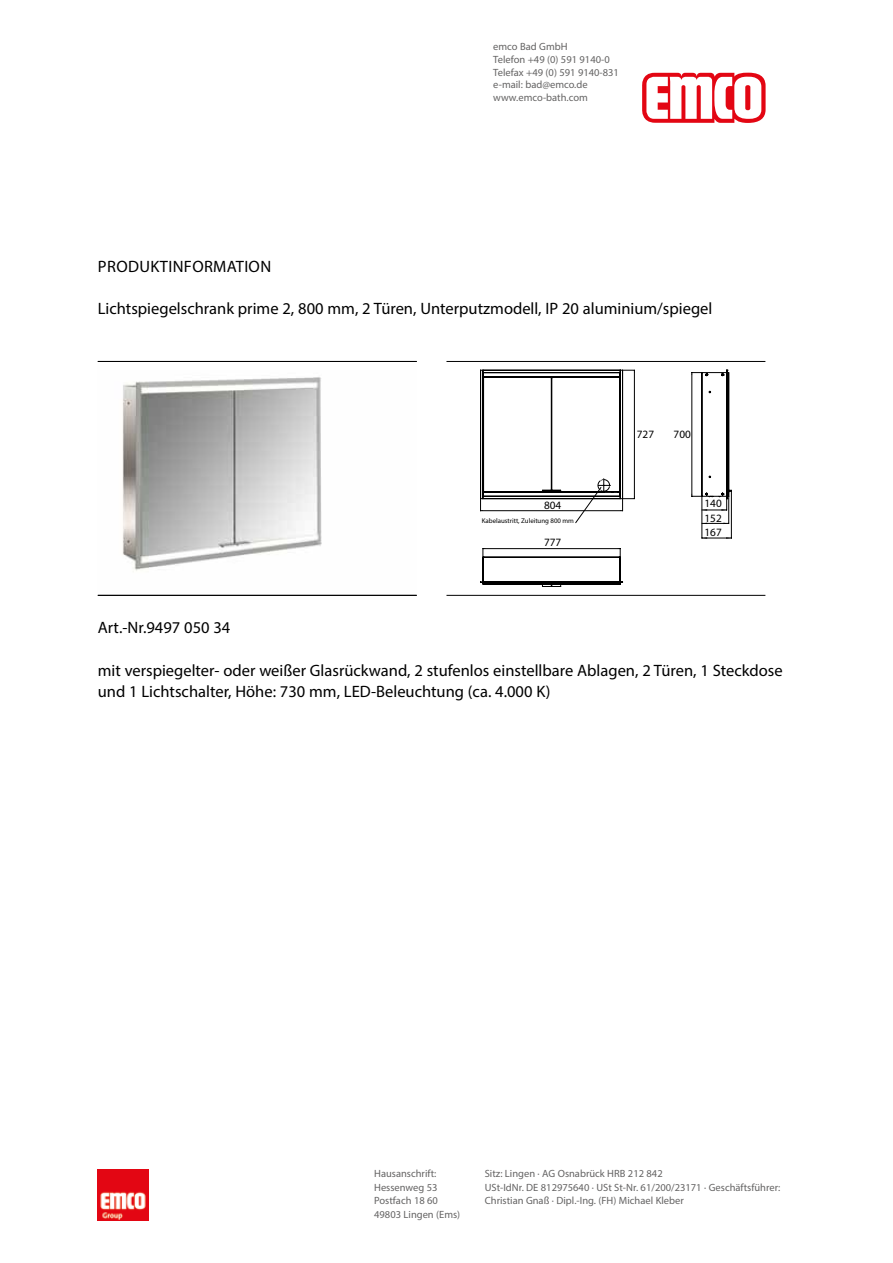
<style>
.page{position:relative;width:893px;height:1263px;background:#fff}
.page>*{position:absolute;margin:0;border:0;box-sizing:border-box;transform-origin:0 0}
.t1{font:16.5px/21px "Myriad Pro";color:#000}
.t2{font:16.5px "Myriad Pro";letter-spacing:.02em;color:#000}
.t3{font:11.25px/14.1px "Myriad Pro";color:#000;text-align:justify}
.t4{font:10.5px/13.5px "Myriad Pro";color:#646363}
.t5{font:6.9px "Myriad Pro";color:#000}
</style>
<div class="page">
<svg style="left:642px;top:73px;width:124px;height:50px"></svg>
<img style="left:98px;top:1169px;width:51px;height:51px">
<img style="left:122px;top:377px;width:200px;height:194px">
<hr style="left:98px;top:595px;width:319px;height:1px;background:#000">
<hr style="left:98px;top:361px;width:319px;height:1px;background:#000">
<hr style="left:483px;top:548px;width:137px;height:1px;background:#000">
<hr style="left:483px;top:583px;width:137px;height:1px;background:#000">
<hr style="left:483px;top:584px;width:137px;height:1px;background:#000">
<hr style="left:483px;top:581px;width:137px;height:1px;background:#000">
<hr style="left:483px;top:557px;width:137px;height:1px;background:#000">
<hr style="left:483px;top:582px;width:137px;height:1px;background:#000">
<svg style="left:618px;top:548px;width:5px;height:37px"></svg>
<svg style="left:480px;top:548px;width:5px;height:37px"></svg>
<svg style="left:542px;top:585px;width:19px;height:2px"></svg>
<svg style="left:480px;top:370px;width:155px;height:153px"></svg>
<hr style="left:702px;top:496px;width:1px;height:42px;background:#000">
<hr style="left:731px;top:491px;width:1px;height:47px;background:#000">
<svg style="left:702px;top:537px;width:29px;height:2px"></svg>
<svg style="left:691px;top:370px;width:41px;height:154px"></svg>
<hr style="left:446px;top:595px;width:319px;height:1px;background:#000">
<hr style="left:446px;top:361px;width:319px;height:1px;background:#000">
<p class="t4" style="left:493px;top:40px;width:127px;line-height:12.6px">emco Bad GmbH<br>Telefon +49 (0) 591 9140-0<br>Telefax +49 (0) 591 9140-831 e-mail: bad@emco.de www.emco-bath.com</p>
<h1 class="t2" style="left:98px;top:256px;width:175px">PRODUKTINFORMATION</h1>
<h1 class="t1" style="left:98px;top:298px;width:616px">Lichtspiegelschrank prime 2, 800 mm, 2 Türen, Unterputzmodell, IP 20 aluminium/spiegel</h1>
<p class="t3" style="left:544px;top:498px;width:19px">804</p>
<p class="t3" style="left:544px;top:535px;width:19px">777</p>
<p class="t5" style="left:482px;top:516px;width:94px">Kabelaustritt, Zuleitung 800 mm</p>
<p class="t3" style="left:637px;top:427px;width:19px">727</p>
<p class="t3" style="left:674px;top:427px;width:19px">700</p>
<p class="t3" style="left:704px;top:496px;width:19px">140<br>152<br>167</p>
<h1 class="t1" style="left:98px;top:617px;width:134px">Art.-Nr.9497 050 34</h1>
<h1 class="t1" style="left:98px;top:659px;width:686px">mit verspiegelter- oder weißer Glasrückwand, 2 stufenlos einstellbare Ablagen, 2 Türen, 1 Steckdose und 1 Lichtschalter, Höhe: 730 mm, LED-Beleuchtung (ca. 4.000 K)</h1>
<p class="t4" style="left:374px;top:1167px;width:88px">Hausanschrift:<br>Hessenweg 53<br>Postfach 18 60<br>49803 Lingen (Ems)</p>
<p class="t4" style="left:485px;top:1167px;width:297px">Sitz: Lingen · AG Osnabrück HRB 212 842<br>USt-IdNr. DE 812975640 · USt St-Nr. 61/200/23171 · Geschäftsführer:<br>Christian Gnaß · Dipl.-Ing. (FH) Michael Kleber</p>
</div>
